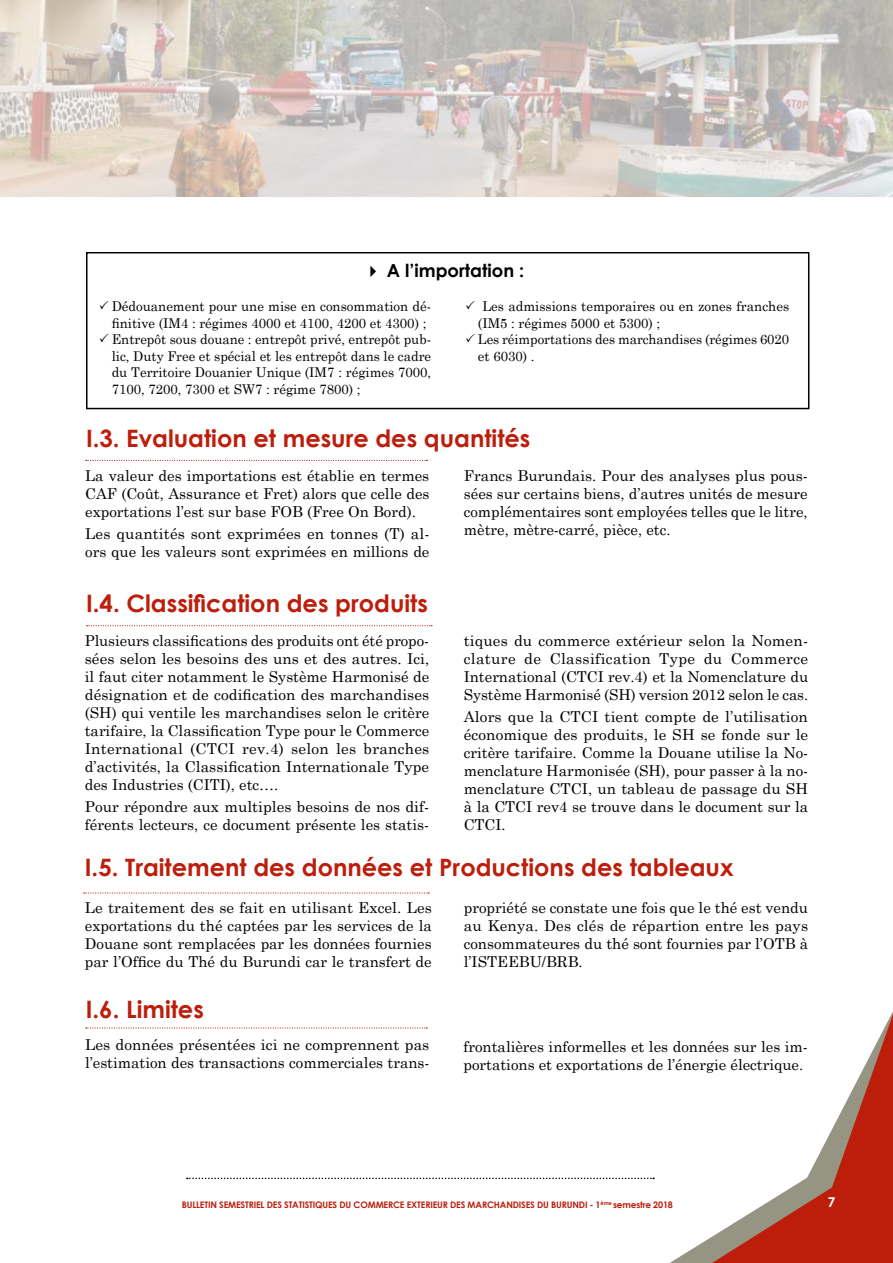
<style>
.page{position:relative;width:893px;height:1263px;background:#fff}
.page>*{position:absolute;margin:0;border:0;box-sizing:border-box;transform-origin:0 0}
.t1{font:700 24px "Century Gothic";color:#bd1e0c}
.t2{font:700 18px "Century Gothic";color:#000}
.t3{font:15px/18px "Century Schoolbook";color:#000;text-align:justify}
.t4{font:13.5px/16.5px "Century Schoolbook";color:#000}
.t5{font:700 13.5px "Century Gothic";color:#fff}
.t6{font:700 9px "Century Gothic";letter-spacing:-.02em;color:#bd1e0c}
</style>
<div class="page">
<img style="left:0;top:0;width:893px;height:197px">
<svg style="left:619px;top:1011px;width:274px;height:252px"></svg>
<svg style="left:187px;top:1177px;width:467px;height:2px"></svg>
<svg style="left:87px;top:625px;width:345px;height:1px"></svg>
<svg style="left:86px;top:1027px;width:341px;height:1px"></svg>
<svg style="left:86px;top:460px;width:341px;height:1px"></svg>
<div style="left:86px;top:252px;width:723px;height:157px;border:2px solid #000"></div>
<svg style="left:84px;top:892px;width:345px;height:1px"></svg>
<p class="t2" style="left:364px;top:257px;width:162px">✔ A l’importation :</p>
<p class="t4" style="left:99px;top:297px;width:334px;text-align:center">✓ Dédouanement pour une mise en consommation dé&shy;finitive (IM4 : régimes 4000 et 4100, 4200 et 4300) ;</p>
<p class="t4" style="left:112px;top:330px;width:321px;text-align:justify;text-indent:-13px">✓ Entrepôt sous douane : entrepôt privé, entrepôt pub&shy;lic, Duty Free et spécial et les entrepôt dans le cadre du Territoire Douanier Unique (IM7 : régimes 7000, 7100, 7200, 7300 et SW7 : régime 7800) ;</p>
<p class="t4" style="left:478px;top:297px;width:313px;text-indent:-13px">✓ Les admissions temporaires ou en zones franches (IM5 : régimes 5000 et 5300) ;</p>
<p class="t4" style="left:478px;top:330px;width:313px;text-indent:-13px">✓ Les réimportations des marchandises (régimes 6020 et 6030) .</p>
<h1 class="t1" style="left:86px;top:420px;width:446px">I.3. Evaluation et mesure des quantités</h1>
<p class="t3" style="left:85px;top:465px;width:346px">La valeur des importations est établie en termes CAF (Coût, Assurance et Fret) alors que celle des exportations l’est sur base FOB (Free On Bord).</p>
<p class="t3" style="left:85px;top:524px;width:346px">Les quantités sont exprimées en tonnes (T) al&shy;ors que les valeurs sont exprimées en millions de</p>
<p class="t3" style="left:464px;top:465px;width:345px">Francs Burundais. Pour des analyses plus pous&shy;sées sur certains biens, d’autres unités de mesure complémentaires sont employées telles que le litre, mètre, mètre-carré, pièce, etc.</p>
<h1 class="t1" style="left:86px;top:585px;width:343px">I.4. Classification des produits</h1>
<p class="t3" style="left:85px;top:630px;width:346px">Plusieurs classifications des produits ont été propo&shy;sées selon les besoins des uns et des autres. Ici, il faut citer notamment le Système Harmonisé de désignation et de codification des marchandises (SH) qui ventile les marchandises selon le critère tarifaire, la Classification Type pour le Commerce International (CTCI rev.4) selon les branches d’activités, la Classification Internationale Type des Industries (CITI), etc….</p>
<p class="t3" style="left:85px;top:796px;width:346px">Pour répondre aux multiples besoins de nos dif&shy;férents lecteurs, ce document présente les statis-</p>
<p class="t3" style="left:464px;top:630px;width:346px">tiques du commerce extérieur selon la Nomen&shy;clature de Classification Type du Commerce International (CTCI rev.4) et la Nomenclature du Système Harmonisé (SH) version 2012 selon le cas.</p>
<p class="t3" style="left:464px;top:706px;width:346px">Alors que la CTCI tient compte de l’utilisation économique des produits, le SH se fonde sur le critère tarifaire. Comme la Douane utilise la No&shy;menclature Harmonisée (SH), pour passer à la no&shy;menclature CTCI, un tableau de passage du SH à la CTCI rev4 se trouve dans le document sur la CTCI.</p>
<h1 class="t1" style="left:85px;top:849px;width:650px">I.5. Traitement des données et Productions des tableaux</h1>
<p class="t3" style="left:85px;top:897px;width:348px">Le traitement des se fait en utilisant Excel. Les exportations du thé captées par les services de la Douane sont remplacées par les données fournies par l’Office du Thé du Burundi car le transfert de</p>
<p class="t3" style="left:464px;top:897px;width:346px">propriété se constate une fois que le thé est vendu au Kenya. Des clés de répartion entre les pays consommateures du thé sont fournies par l’OTB à l’ISTEEBU/BRB.</p>
<h1 class="t1" style="left:86px;top:991px;width:120px">I.6. Limites</h1>
<p class="t3" style="left:85px;top:1034px;width:346px">Les données présentées ici ne comprennent pas l’estimation des transactions commerciales trans-</p>
<p class="t3" style="left:463px;top:1037px;width:346px">frontalières informelles et les données sur les im&shy;portations et exportations de l’énergie électrique.</p>
<p class="t6" style="left:182px;top:1197px;width:493px">BULLETIN SEMESTRIEL DES STATISTIQUES DU COMMERCE EXTERIEUR DES MARCHANDISES DU BURUNDI - 1<sup>ème</sup> semestre 2018</p>
<p class="t5" style="left:828px;top:1192px;width:9px">7</p>
</div>
